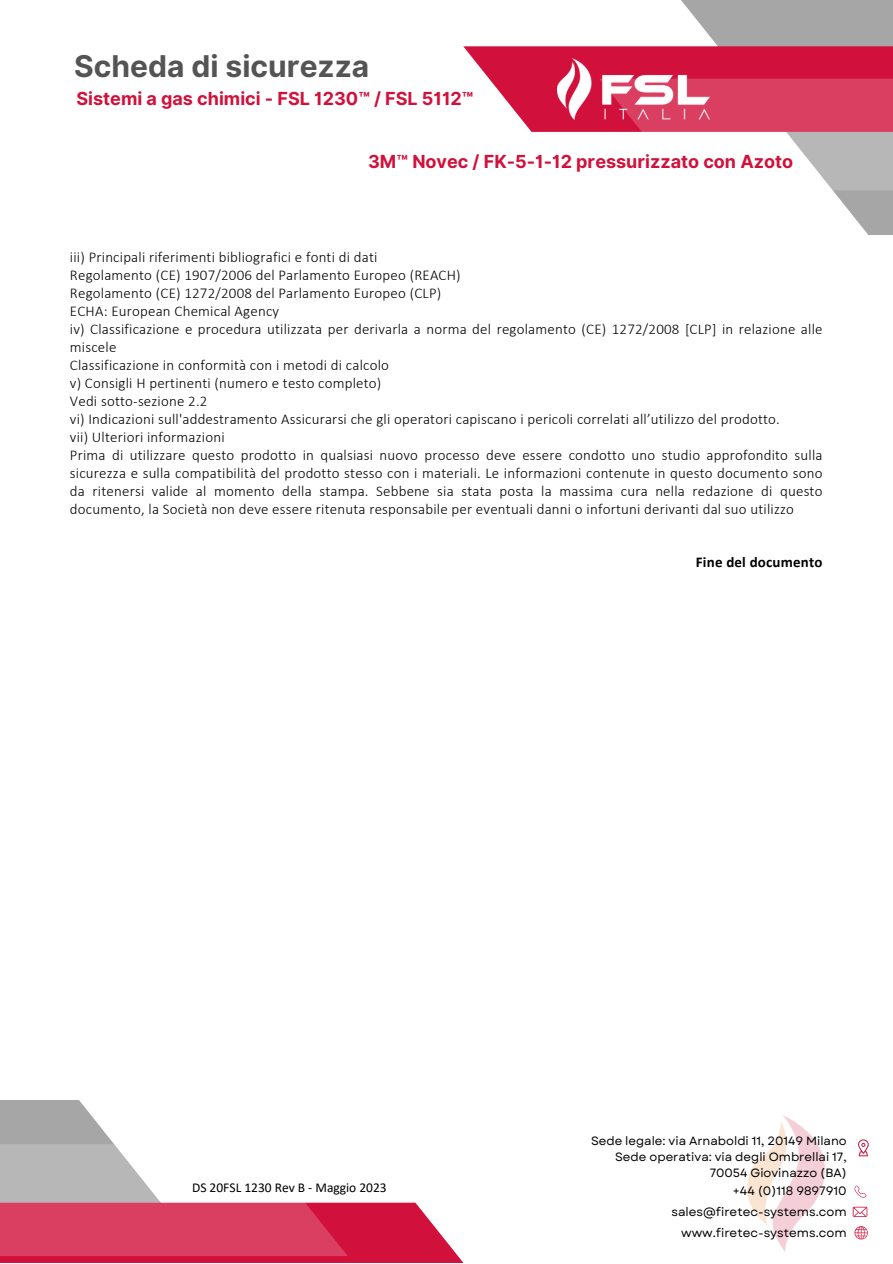
<style>
.page{position:relative;width:893px;height:1264px;background:#fff}
.page>*{position:absolute;margin:0;border:0;box-sizing:border-box;transform-origin:0 0}
.t1{font:700 30px "Inter";color:#545454}
.t2{font:700 18px "Inter";color:#d1113b}
.t3{font:300 15px/18px "Calibri";letter-spacing:.015em;color:#000}
.t4{font:700 15px "Calibri";letter-spacing:.015em;color:#000}
.t5{font:13.5px "Calibri";color:#000}
.t6{font:12.15px "Garet";color:#000}
.t7{font:12px/16px "Garet";color:#000;text-align:right}
</style>
<div class="page">
<svg style="left:681px;top:0;width:211px;height:234px;fill:#a6a6a6"></svg>
<svg style="left:463px;top:46px;width:429px;height:144px"></svg>
<svg style="left:0;top:1100px;width:114px;height:44px;fill:#a6a6a6"></svg>
<svg style="left:0;top:1144px;width:463px;height:118px"></svg>
<img style="left:747px;top:1115px;width:78px;height:137px">
<svg style="left:858px;top:1139px;width:10px;height:17px"></svg>
<svg style="left:854px;top:1185px;width:12px;height:12px"></svg>
<svg style="left:852px;top:1206px;width:15px;height:10px"></svg>
<svg style="left:854px;top:1226px;width:13px;height:13px"></svg>
<img style="left:557px;top:59px;width:152px;height:61px">
<p class="t1" style="left:74px;top:48px;width:296px">Scheda di sicurezza</p>
<p class="t2" style="left:76px;top:88px;width:398px">Sistemi a gas chimici - FSL 1230™ / FSL 5112™</p>
<p class="t2" style="left:368px;top:150px;width:426px">3M™ Novec / FK-5-1-12 pressurizzato con Azoto</p>
<p class="t3" style="left:70px;top:249px;width:309px">iii) Principali riferimenti bibliografici e fonti di dati</p>
<p class="t3" style="left:70px;top:267px;width:392px">Regolamento (CE) 1907/2006 del Parlamento Europeo (REACH)</p>
<p class="t3" style="left:70px;top:285px;width:373px">Regolamento (CE) 1272/2008 del Parlamento Europeo (CLP)</p>
<p class="t3" style="left:70px;top:303px;width:211px">ECHA: European Chemical Agency</p>
<p class="t3" style="left:70px;top:321px;width:754px">iv) Classificazione e procedura utilizzata per derivarla a norma del regolamento (CE) 1272/2008 [CLP] in relazione alle miscele</p>
<p class="t3" style="left:70px;top:357px;width:320px">Classificazione in conformità con i metodi di calcolo</p>
<p class="t3" style="left:70px;top:375px;width:313px">v) Consigli H pertinenti (numero e testo completo)</p>
<p class="t3" style="left:70px;top:393px;width:139px">Vedi sotto-sezione 2.2</p>
<p class="t3" style="left:70px;top:411px;width:711px">vi) Indicazioni sull'addestramento Assicurarsi che gli operatori capiscano i pericoli correlati all’utilizzo del prodotto.</p>
<p class="t3" style="left:70px;top:429px;width:156px">vii) Ulteriori informazioni</p>
<p class="t3" style="left:70px;top:447px;width:754px;text-align:justify">Prima di utilizzare questo prodotto in qualsiasi nuovo processo deve essere condotto uno studio approfondito sulla sicurezza e sulla compatibilità del prodotto stesso con i materiali. Le informazioni contenute in questo documento sono da ritenersi valide al momento della stampa. Sebbene sia stata posta la massima cura nella redazione di questo documento, la Società non deve essere ritenuta responsabile per eventuali danni o infortuni derivanti dal suo utilizzo</p>
<p class="t4" style="left:695px;top:556px;width:128px">Fine del documento</p>
<p class="t5" style="left:192px;top:1181px;width:196px">DS 20FSL 1230 Rev B - Maggio 2023</p>
<p class="t7" style="left:591px;top:1132px;width:257px">Sede legale: via Arnaboldi 11, 20149 Milano</p>
<p class="t7" style="left:615px;top:1148px;width:233px">Sede operativa: via degli Ombrellai 17,<br>70054 Giovinazzo (BA)</p>
<p class="t6" style="left:733px;top:1181px;width:115px">+44 (0)118 9897910</p>
<p class="t6" style="left:671px;top:1202px;width:177px">sales@firetec-systems.com</p>
<p class="t6" style="left:681px;top:1223px;width:167px">www.firetec-systems.com</p>
</div>
